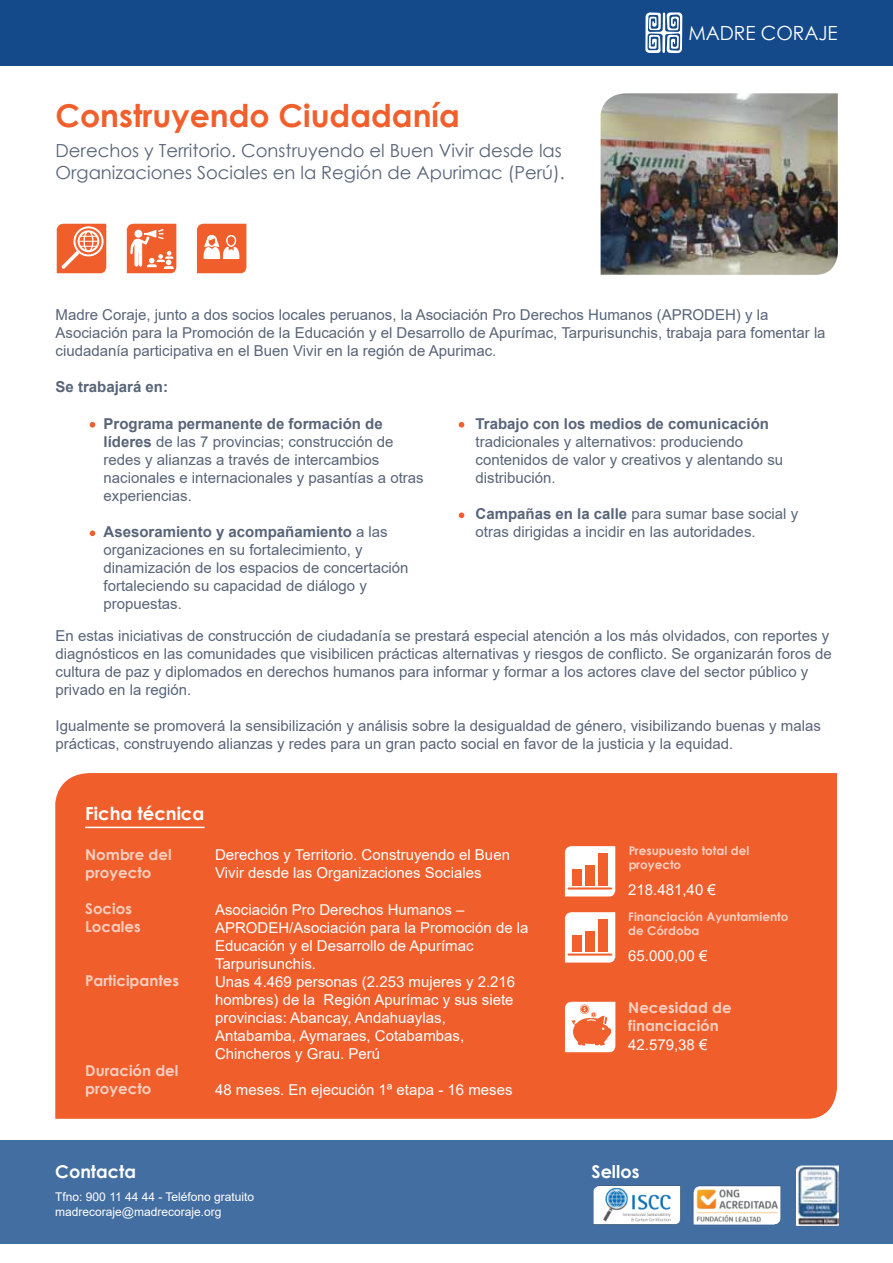
<style>
.page{position:relative;width:893px;height:1263px;background:#fff}
.page>*{position:absolute;margin:0;border:0;box-sizing:border-box;transform-origin:0 0}
.t1{font:700 31.5px "Century Gothic";color:#f15f2c}
.t2{font:19.5px "Century Gothic";color:#fff}
.t3{font:18px/21.6px "Century Gothic";color:#586478}
.t4{font:700 18px "Century Gothic";color:#fff}
.t5{font:700 17.7px "Century Gothic";color:#fff}
.t6{font:15px/18px "Arial";color:#586478}
.t7{font:15px/18px "Arial";color:#fff}
.t8{font:700 15px/18px "Century Gothic";color:#fff}
.t9{font:700 15px "Arial";color:#586478}
.t10{font:700 12px/14.4px "Century Gothic";color:#fff}
.t11{font:12px/14.7px "Arial";color:#fff}
.s1{font-weight:700}
</style>
<div class="page">
<div style="left:55px;top:773px;width:782px;height:346px;background:#f05e2c"></div>
<svg style="left:90px;top:422px;width:5px;height:6px"></svg>
<svg style="left:90px;top:530px;width:5px;height:6px"></svg>
<svg style="left:459px;top:422px;width:5px;height:6px"></svg>
<svg style="left:459px;top:512px;width:5px;height:6px"></svg>
<hr style="left:85px;top:827px;width:120px;height:1px;background:#fff">
<svg style="left:565px;top:846px;width:50px;height:50px"></svg>
<hr style="left:568px;top:887px;width:44px;height:2px;background:#f15f2c">
<div style="left:585px;top:865px;width:10px;height:20px;background:#f15f2c"></div>
<div style="left:598px;top:853px;width:9px;height:32px;background:#f15f2c"></div>
<div style="left:573px;top:869px;width:9px;height:16px;background:#f15f2c"></div>
<svg style="left:565px;top:912px;width:50px;height:50px"></svg>
<hr style="left:568px;top:953px;width:44px;height:3px;background:#f15f2c">
<div style="left:585px;top:931px;width:10px;height:21px;background:#f15f2c"></div>
<div style="left:598px;top:919px;width:9px;height:33px;background:#f15f2c"></div>
<div style="left:573px;top:935px;width:9px;height:17px;background:#f15f2c"></div>
<svg style="left:565px;top:1002px;width:50px;height:50px"></svg>
<img style="left:601px;top:93px;width:237px;height:182px">
<svg style="left:197px;top:224px;width:49px;height:49px"></svg>
<svg style="left:57px;top:224px;width:49px;height:49px;background:#f27e56"></svg>
<svg style="left:127px;top:224px;width:49px;height:49px"></svg>
<div style="left:0;top:1140px;width:893px;height:103px;background:#436ea1"></div>
<div style="left:0;top:0;width:893px;height:66px;background:#144a8a"></div>
<img style="left:693px;top:1186px;width:88px;height:39px">
<img style="left:593px;top:1186px;width:88px;height:39px">
<img style="left:796px;top:1165px;width:43px;height:60px">
<svg style="left:645px;top:12px;width:37px;height:41px"></svg>
<h1 class="t1" style="left:56px;top:92px;width:406px">Construyendo Ciudadanía</h1>
<p class="t3" style="left:56px;top:140px;width:511px">Derechos y Territorio. Construyendo el Buen Vivir desde las<br>Organizaciones Sociales en la Región de Apurimac (Perú).</p>
<h2 class="t2" style="left:688px;top:19px;width:151px">MADRE CORAJE</h2>
<p class="t6" style="left:56px;top:306px;width:772px">Madre Coraje, junto a dos socios locales peruanos, la Asociación Pro Derechos Humanos (APRODEH) y la<br>Asociación para la Promoción de la Educación y el Desarrollo de Apurímac, Tarpurisunchis, trabaja para fomentar la ciudadanía participativa en el Buen Vivir en la región de Apurimac.</p>
<p class="t9" style="left:56px;top:377px;width:114px">Se trabajará en:</p>
<p class="t6" style="left:104px;top:415px;width:322px"><span class="s1">Programa permanente de formación de líderes</span> de las 7 provincias; construcción de redes y alianzas a través de intercambios nacionales e internacionales y pasantías a otras experiencias.</p>
<p class="t6" style="left:104px;top:523px;width:307px"><span class="s1">Asesoramiento y acompañamiento</span> a las organizaciones en su fortalecimiento, y dinamización de los espacios de concertación fortaleciendo su capacidad de diálogo y propuestas.</p>
<p class="t9" style="left:476px;top:414px;width:295px">Trabajo con los medios de comunicación</p>
<p class="t6" style="left:476px;top:433px;width:309px">tradicionales y alternativos: produciendo contenidos de valor y creativos y alentando su distribución.</p>
<p class="t6" style="left:476px;top:505px;width:324px"><span class="s1">Campañas en la calle</span> para sumar base social y otras dirigidas a incidir en las autoridades.</p>
<p class="t6" style="left:56px;top:627px;width:778px">En estas iniciativas de construcción de ciudadanía se prestará especial atención a los más olvidados, con reportes y diagnósticos en las comunidades que visibilicen prácticas alternativas y riesgos de conflicto. Se organizarán foros de cultura de paz y diplomados en derechos humanos para informar y formar a los actores clave del sector público y privado en la región.</p>
<p class="t6" style="left:56px;top:717px;width:767px">Igualmente se promoverá la sensibilización y análisis sobre la desigualdad de género, visibilizando buenas y malas prácticas, construyendo alianzas y redes para un gran pacto social en favor de la justicia y la equidad.</p>
<p class="t4" style="left:85px;top:800px;width:121px">Ficha técnica</p>
<p class="t8" style="left:85px;top:845px;width:88px">Nombre del proyecto</p>
<p class="t8" style="left:85px;top:899px;width:57px">Socios<br>Locales</p>
<p class="t8" style="left:85px;top:971px;width:95px">Participantes</p>
<p class="t8" style="left:85px;top:1061px;width:95px">Duración del proyecto</p>
<p class="t7" style="left:215px;top:845px;width:296px">Derechos y Territorio. Construyendo el Buen<br>Vivir desde las Organizaciones Sociales</p>
<p class="t7" style="left:215px;top:900px;width:315px">Asociación Pro Derechos Humanos – APRODEH/Asociación para la Promoción de la Educación y el Desarrollo de Apurímac Tarpurisunchis.</p>
<p class="t7" style="left:215px;top:973px;width:302px">Unas 4.469 personas (2.253 mujeres y 2.216 hombres) de la Región Apurímac y sus siete provincias: Abancay, Andahuaylas, Antabamba, Aymaraes, Cotabambas, Chincheros y Grau. Perú</p>
<p class="t7" style="left:215px;top:1080px;width:299px">48 meses. En ejecución 1ª etapa - 16 meses</p>
<p class="t10" style="left:628px;top:843px;width:122px">Presupuesto total del proyecto</p>
<p class="t7" style="left:628px;top:880px;width:89px">218.481,40 €</p>
<p class="t10" style="left:628px;top:909px;width:162px">Financiación Ayuntamiento de Córdoba</p>
<p class="t7" style="left:628px;top:946px;width:81px">65.000,00 €</p>
<p class="t8" style="left:628px;top:997px;width:105px">Necesidad de financiación</p>
<p class="t7" style="left:628px;top:1036px;width:81px">42.579,38 €</p>
<p class="t5" style="left:55px;top:1158px;width:82px">Contacta</p>
<p class="t5" style="left:591px;top:1158px;width:50px">Sellos</p>
<p class="t11" style="left:55px;top:1189px;width:201px">Tfno: 900 11 44 44 - Teléfono gratuito madrecoraje@madrecoraje.org</p>
</div>
